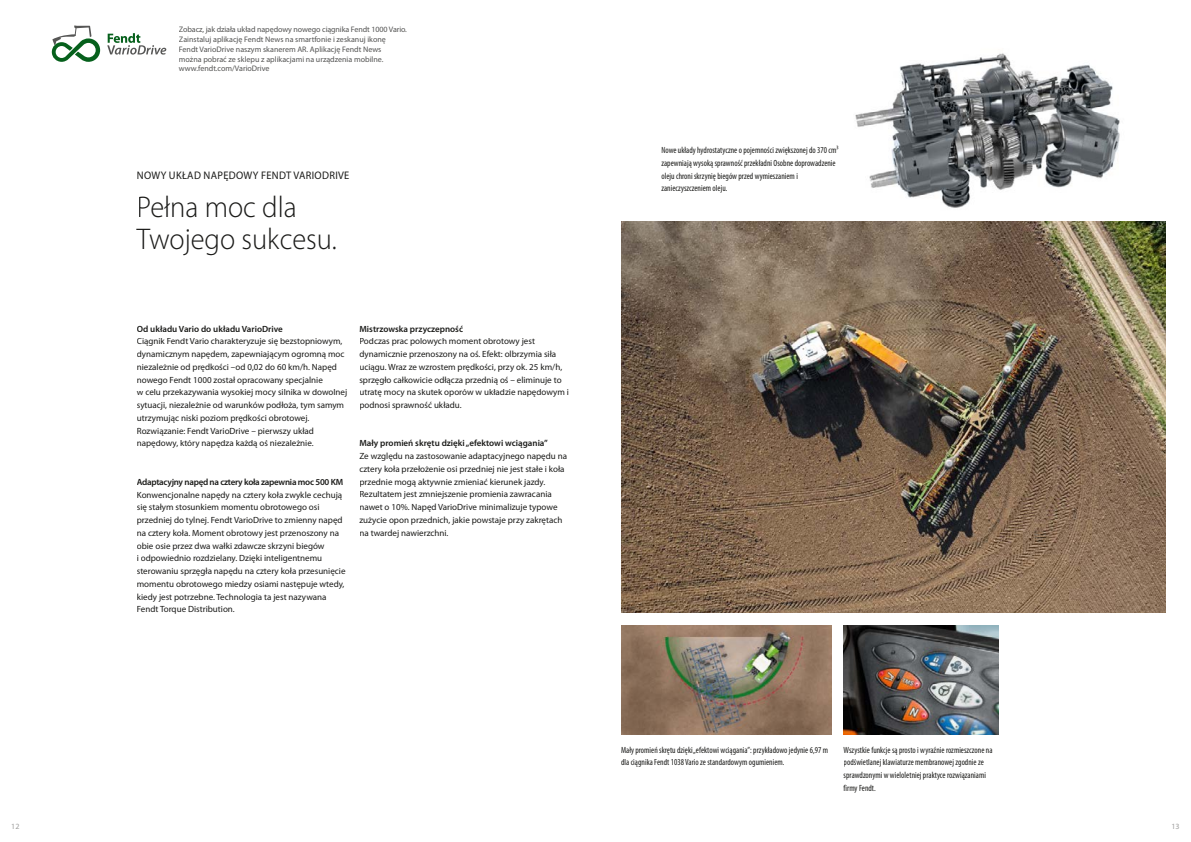
<style>
.page{position:relative;width:1191px;height:842px;background:#fff}
.page>*{position:absolute;margin:0;border:0;box-sizing:border-box;transform-origin:0 0}
.t1{font:30px/32px "Myriad Pro Light 5";color:#1a1a18;scale:.95 1}
.t2{font:11px "Myriad Pro Regular 8";letter-spacing:.03em;color:#1a1a18;scale:.95 1}
.t3{font:9px/12.8px "Myriad Pro Regular 8";color:#1a1a18}
.t4{font:9px/12.8px "Myriad Pro Cond 5";letter-spacing:.005em;color:#1a1a18;scale:.95 1}
.t5{font:9px "Myriad Pro Semibold 5";color:#1a1a18}
.t6{font:9px "Myriad Pro Semibold 5";letter-spacing:-.03em;color:#1a1a18}
.t7{font:8px/9.8px "Myriad Pro Regular 8";color:#535352}
.t8{font:8px "Myriad Pro Regular 8";color:#9f9f9e}
.t9{font:8px "Myriad Pro";color:#9f9f9e}
</style>
<div class="page">
<svg style="left:107px;top:33px;width:59px;height:22px"></svg>
<svg style="left:52px;top:26px;width:48px;height:36px"></svg>
<img style="left:855px;top:53px;width:265px;height:155px">
<img style="left:621px;top:221px;width:544px;height:391px">
<img style="left:843px;top:626px;width:155px;height:109px">
<img style="left:621px;top:625px;width:210px;height:110px">
<p class="t8" style="left:11px;top:822px;width:10px">12</p>
<p class="t7" style="left:179px;top:25px;width:229px">Zobacz, jak działa układ napędowy nowego ciągnika Fendt 1000 Vario.<br>Zainstaluj aplikację Fendt News na smartfonie i zeskanuj ikonę Fendt VarioDrive naszym skanerem AR. Aplikację Fendt News<br>można pobrać ze sklepu z aplikacjami na urządzenia mobilne. www.fendt.com/VarioDrive</p>
<p class="t2" style="left:137px;top:169px;width:225px">NOWY UKŁAD NAPĘDOWY FENDT VARIODRIVE</p>
<h1 class="t1" style="left:137px;top:191px;width:212px">Pełna moc dla<br>Twojego sukcesu.</h1>
<p class="t5" style="left:137px;top:324px;width:148px">Od układu Vario do układu VarioDrive</p>
<p class="t3" style="left:137px;top:335px;width:212px">Ciągnik Fendt Vario charakteryzuje się bezstopniowym, dynamicznym napędem, zapewniającym ogromną moc niezależnie od prędkości –od 0,02 do 60 km/h. Napęd nowego Fendt 1000 został opracowany specjalnie<br>w celu przekazywania wysokiej mocy silnika w dowolnej sytuacji, niezależnie od warunków podłoża, tym samym utrzymując niski poziom prędkości obrotowej.<br>Rozwiązanie: Fendt VarioDrive – pierwszy układ napędowy, który napędza każdą oś niezależnie.</p>
<p class="t6" style="left:137px;top:477px;width:208px">Adaptacyjny napęd na cztery koła zapewnia moc 500 KM</p>
<p class="t3" style="left:137px;top:488px;width:210px">Konwencjonalne napędy na cztery koła zwykle cechują się stałym stosunkiem momentu obrotowego osi przedniej do tylnej. Fendt VarioDrive to zmienny napęd na cztery koła. Moment obrotowy jest przenoszony na obie osie przez dwa wałki zdawcze skrzyni biegów<br>i odpowiednio rozdzielany. Dzięki inteligentnemu sterowaniu sprzęgła napędu na cztery koła przesunięcie momentu obrotowego miedzy osiami następuje wtedy, kiedy jest potrzebne. Technologia ta jest nazywana Fendt Torque Distribution.</p>
<p class="t5" style="left:359px;top:324px;width:105px">Mistrzowska przyczepność</p>
<p class="t3" style="left:359px;top:335px;width:211px">Podczas prac polowych moment obrotowy jest dynamicznie przenoszony na oś. Efekt: olbrzymia siła uciągu. Wraz ze wzrostem prędkości, przy ok. 25 km/h, sprzęgło całkowicie odłącza przednią oś – eliminuje to utratę mocy na skutek oporów w układzie napędowym i podnosi sprawność układu.</p>
<p class="t5" style="left:359px;top:438px;width:190px">Mały promień skrętu dzięki „efektowi wciągania”</p>
<p class="t3" style="left:359px;top:450px;width:209px">Ze względu na zastosowanie adaptacyjnego napędu na cztery koła przełożenie osi przedniej nie jest stałe i koła przednie mogą aktywnie zmieniać kierunek jazdy.<br>Rezultatem jest zmniejszenie promienia zawracania nawet o 10%. Napęd VarioDrive minimalizuje typowe zużycie opon przednich, jakie powstaje przy zakrętach na twardej nawierzchni.</p>
<p class="t4" style="left:661px;top:144px;width:188px">Nowe układy hydrostatyczne o pojemności zwiększonej do 370 cm³ zapewniają wysoką sprawność przekładni Osobne doprowadzenie oleju chroni skrzynię biegów przed wymieszaniem i zanieczyszczeniem oleju.</p>
<p class="t4" style="left:621px;top:743px;width:220px">Mały promień skrętu dzięki „efektowi wciągania”: przykładowo jedynie 6,97 m dla ciągnika Fendt 1038 Vario ze standardowym ogumieniem.</p>
<p class="t4" style="left:843px;top:743px;width:158px">Wszystkie funkcje są prosto i wyraźnie rozmieszczone na podświetlanej klawiaturze membranowej zgodnie ze sprawdzonymi w wieloletniej praktyce rozwiązaniami firmy Fendt.</p>
<p class="t9" style="left:1171px;top:822px;width:10px">13</p>
</div>
